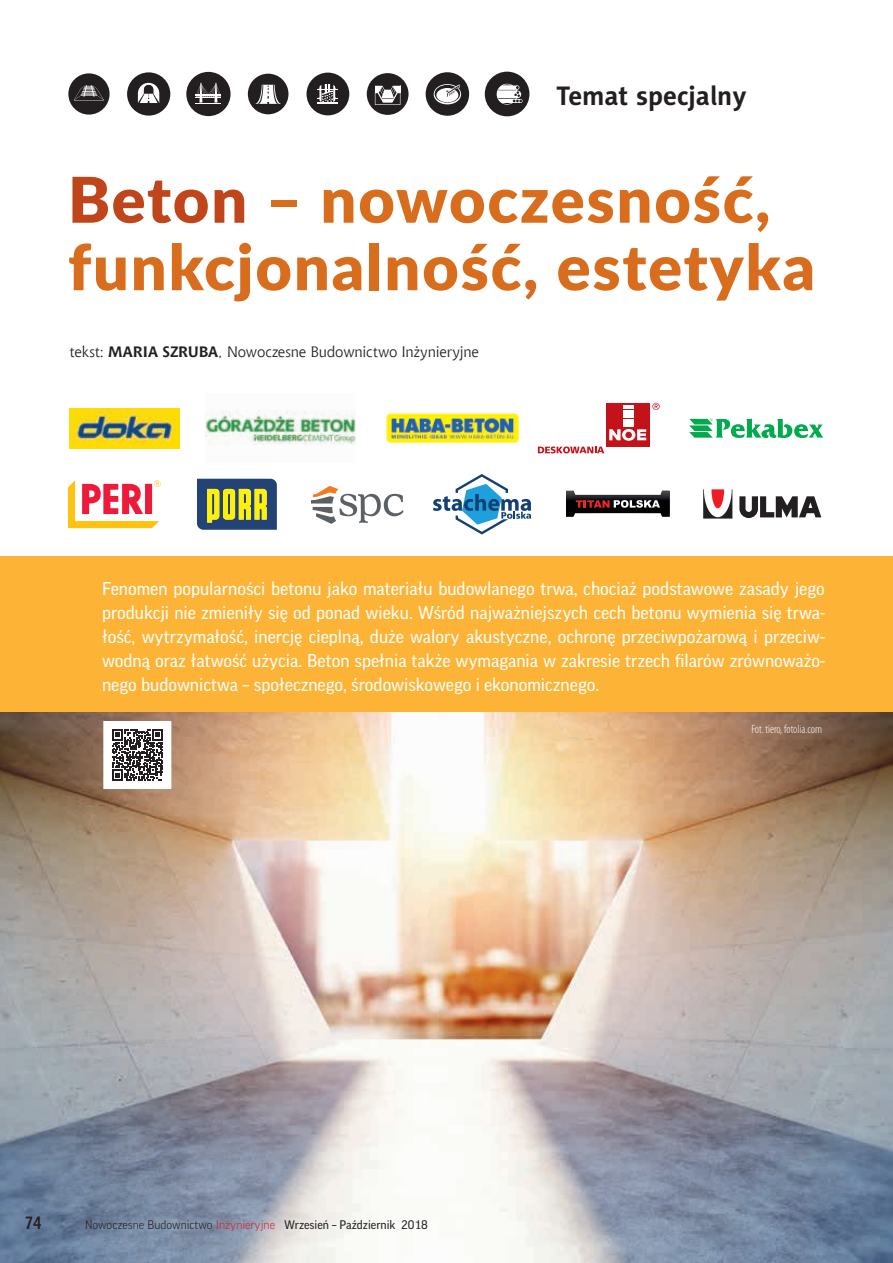
<style>
.page{position:relative;width:893px;height:1263px;background:#fff}
.page>*{position:absolute;margin:0;border:0;box-sizing:border-box;transform-origin:0 0}
.t1{font:900 63px/67.5px "Lato";letter-spacing:.03em;color:#d86d1e}
.t2{font:700 27px "Naomi Sans EFN";color:#231f20}
.t3{font:18px/24px "Good Pro";color:#fff;text-align:justify}
.t4{font:700 18px "Aerton Cnd EFN";color:#231f20}
.t5{font:15px "Chianti EU";letter-spacing:-.01em;color:#231f20}
.t6{font:700 12.9px/15.1px "Frutiger";color:#fff}
.t7{font:12px "Good Pro";color:#231f20}
.t8{font:300 condensed 12px "Myriad Pro";color:#fff}
.s1{color:#c1451a}
.s2{font-weight:700}
.s3{font-weight:300}
.s4{font-weight:300;color:#d1232a}
</style>
<div class="page">
<div style="left:367px;top:73px;width:41px;height:42px;background:#231f20;border-radius:50%"></div>
<svg style="left:375px;top:85px;width:25px;height:20px"></svg>
<div style="left:426px;top:72px;width:43px;height:44px;background:#231f20;border-radius:50%"></div>
<svg style="left:434px;top:84px;width:27px;height:20px"></svg>
<svg style="left:435px;top:85px;width:25px;height:18px"></svg>
<div style="left:436px;top:88px;width:22px;height:14px;background:#fff;border-radius:50%"></div>
<svg style="left:446px;top:85px;width:14px;height:12px"></svg>
<div style="left:127px;top:72px;width:43px;height:44px;background:#231f20;border-radius:50%"></div>
<svg style="left:138px;top:83px;width:21px;height:20px"></svg>
<div style="left:248px;top:74px;width:40px;height:40px;background:#231f20;border-radius:50%"></div>
<svg style="left:255px;top:85px;width:26px;height:19px"></svg>
<div style="left:68px;top:73px;width:42px;height:42px;background:#231f20;border-radius:50%"></div>
<svg style="left:74px;top:85px;width:30px;height:15px"></svg>
<div style="left:307px;top:73px;width:42px;height:42px;background:#231f20;border-radius:50%"></div>
<hr style="left:317px;top:102px;width:21px;height:2px;background:#fff">
<svg style="left:317px;top:84px;width:21px;height:18px"></svg>
<div style="left:186px;top:72px;width:45px;height:44px;background:#231f20;border-radius:50%"></div>
<svg style="left:196px;top:83px;width:25px;height:21px"></svg>
<div style="left:485px;top:72px;width:44px;height:44px;background:#231f20;border-radius:50%"></div>
<svg style="left:497px;top:84px;width:26px;height:20px"></svg>
<div style="left:0;top:556px;width:893px;height:171px;background:#fcb336"></div>
<svg style="left:566px;top:490px;width:104px;height:27px"></svg>
<img style="left:386px;top:413px;width:133px;height:30px">
<img style="left:0;top:713px;width:893px;height:550px">
<img style="left:206px;top:410px;width:150px;height:35px">
<svg style="left:703px;top:489px;width:29px;height:30px"></svg>
<svg style="left:739px;top:496px;width:82px;height:22px"></svg>
<svg style="left:68px;top:480px;width:93px;height:48px"></svg>
<img style="left:69px;top:408px;width:111px;height:40px">
<svg style="left:197px;top:479px;width:80px;height:51px"></svg>
<div style="left:606px;top:403px;width:44px;height:44px;background:#c4121a"></div>
<hr style="left:623px;top:423px;width:11px;height:4px;background:#fff">
<svg style="left:623px;top:419px;width:11px;height:3px"></svg>
<hr style="left:623px;top:414px;width:11px;height:4px;background:#fff">
<svg style="left:623px;top:410px;width:11px;height:3px"></svg>
<hr style="left:623px;top:405px;width:11px;height:4px;background:#fff">
<svg style="left:652px;top:403px;width:8px;height:7px"></svg>
<svg style="left:538px;top:429px;width:108px;height:24px"></svg>
<svg style="left:678px;top:928px;width:5px;height:5px"></svg>
<svg style="left:311px;top:486px;width:92px;height:38px"></svg>
<svg style="left:433px;top:474px;width:98px;height:60px"></svg>
<svg style="left:689px;top:418px;width:134px;height:20px"></svg>
<svg style="left:103px;top:721px;width:68px;height:68px"></svg>
<h2 class="t2" style="left:556px;top:79px;width:192px">Temat specjalny</h2>
<h1 class="t1" style="left:68px;top:163px;width:749px"><span class="s1">Beton</span> – nowoczesność, funkcjonalność, estetyka</h1>
<p class="t5" style="left:70px;top:343px;width:411px">tekst: <span class="s2">MARIA SZRUBA</span>, Nowoczesne Budownictwo Inżynieryjne</p>
<p class="t6" style="left:341px;top:574px;width:191px">Rama deskowania do dowolnie wybranego poszycia</p>
<p class="t3" style="left:102px;top:576px;width:724px">Fenomen popularności betonu jako materiału budowlanego trwa, chociaż podstawowe zasady jego produkcji nie zmieniły się od ponad wieku. Wśród najważniejszych cech betonu wymienia się trwa&shy;łość, wytrzymałość, inercję cieplną, duże walory akustyczne, ochronę przeciwpożarową i przeciw&shy;wodną oraz łatwość użycia. Beton spełnia także wymagania w zakresie trzech filarów zrównoważo&shy;nego budownictwa – społecznego, środowiskowego i ekonomicznego.</p>
<p class="t4" style="left:25px;top:1212px;width:18px">74</p>
<p class="t7" style="left:85px;top:1218px;width:344px"><span class="s3">Nowoczesne Budownictwo</span> <span class="s4">Inżynieryjne</span> Wrzesień – Październik 2018</p>
<p class="t8" style="left:751px;top:722px;width:72px">Fot. tiero, fotolia.com</p>
</div>
